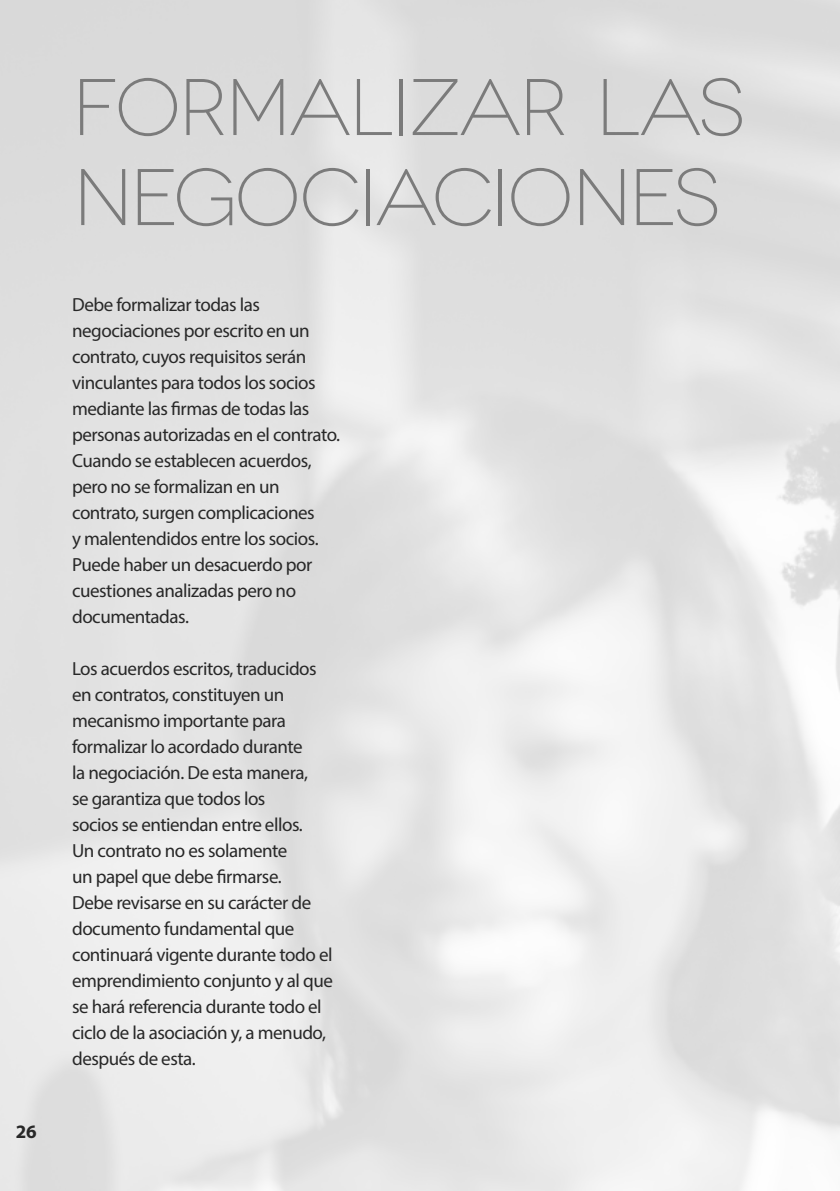
<style>
.page{position:relative;width:840px;height:1191px;background:#fff}
.page>*{position:absolute;margin:0;border:0;box-sizing:border-box;transform-origin:0 0}
.t1{font:300 expanded 80px/90px "Novecento";letter-spacing:-.03em;color:#7b7b7b}
.t2{font:19px/26px "Myriad Pro";letter-spacing:-.025em;color:#282828}
.t3{font:700 19px "Myriad Pro";color:#282828}
</style>
<div class="page">
<p class="t3" style="left:16px;top:1119px;width:22px">26</p>
<h1 class="t1" style="left:72px;top:63px;width:674px">FORMALIZAR LAS<br>NEGOCIACIONES</h1>
<p class="t2" style="left:72px;top:291px;width:269px">Debe formalizar todas las negociaciones por escrito en un contrato, cuyos requisitos serán vinculantes para todos los socios mediante las firmas de todas las personas autorizadas en el contrato.<br>Cuando se establecen acuerdos, pero no se formalizan en un contrato, surgen complicaciones<br>y malentendidos entre los socios.<br>Puede haber un desacuerdo por cuestiones analizadas pero no documentadas.</p>
<p class="t2" style="left:72px;top:655px;width:262px">Los acuerdos escritos, traducidos en contratos, constituyen un mecanismo importante para formalizar lo acordado durante<br>la negociación. De esta manera,<br>se garantiza que todos los<br>socios se entiendan entre ellos.<br>Un contrato no es solamente<br>un papel que debe firmarse.<br>Debe revisarse en su carácter de documento fundamental que continuará vigente durante todo el emprendimiento conjunto y al que se hará referencia durante todo el ciclo de la asociación y, a menudo, después de esta.</p>
</div>
